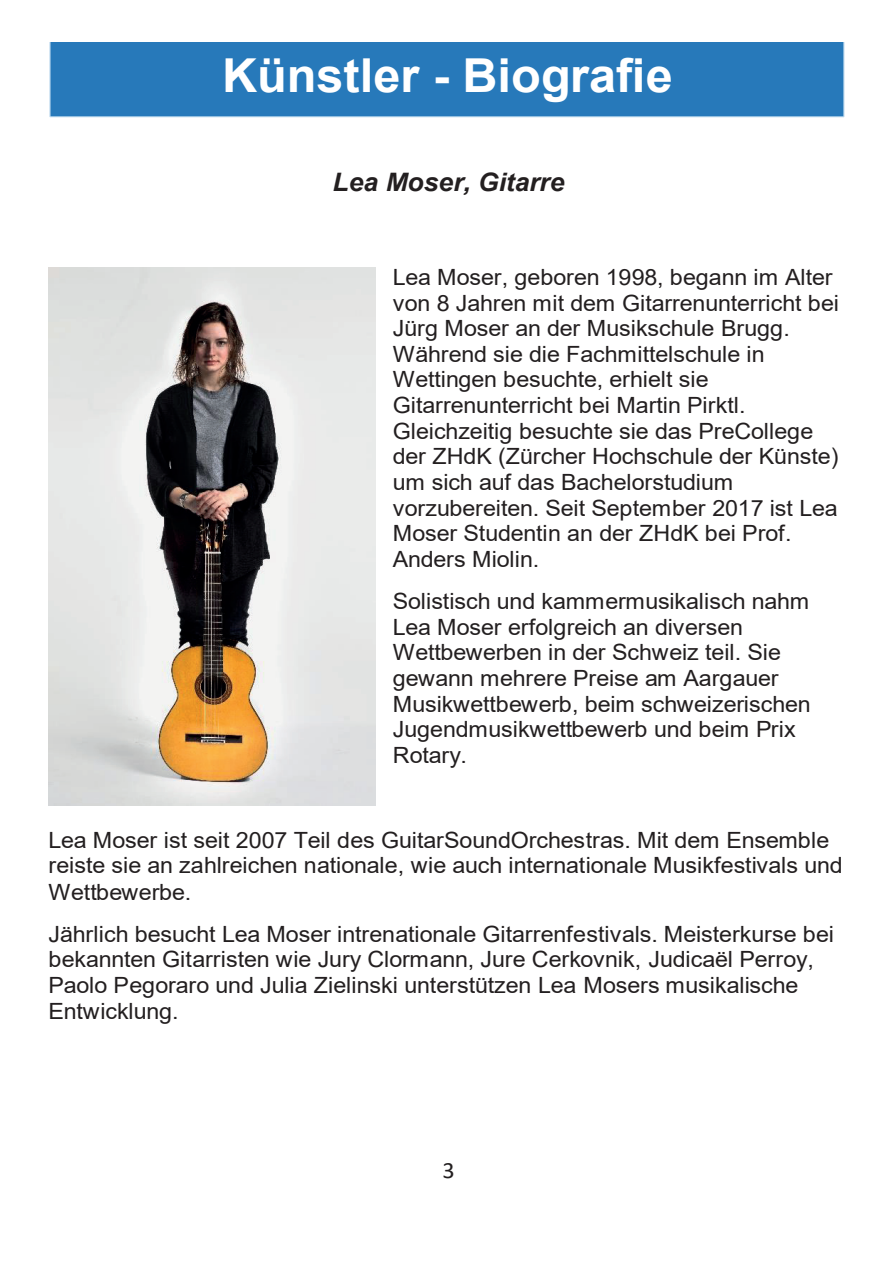
<style>
.page{position:relative;width:893px;height:1263px;background:#fff}
.page>*{position:absolute;margin:0;border:0;box-sizing:border-box;transform-origin:0 0}
.t1{font:700 46.8px "Arial";color:#fff;scale:1.04 1}
.t2{font:italic 700 25.5px "Arial";letter-spacing:.005em;color:#231f20;scale:1.04 1}
.t3{font:23.4px "Calibri";color:#231f20;scale:1.04 1}
.t4{font:22.35px/25.7px "Arial";letter-spacing:-.005em;color:#231f20;scale:1.04 1}
</style>
<div class="page">
<div style="left:50px;top:43px;width:794px;height:74px;background:#2779ba"></div>
<img style="left:49px;top:267px;width:327px;height:538px">
<h1 class="t1" style="left:222px;top:43px;width:435px">Künstler - Biografie</h1>
<p class="t2" style="left:332px;top:165px;width:225px">Lea Moser, Gitarre</p>
<p class="t4" style="left:393px;top:264px;width:431px">Lea Moser, geboren 1998, begann im Alter von 8 Jahren mit dem Gitarrenunterricht bei Jürg Moser an der Musikschule Brugg.<br>Während sie die Fachmittelschule in Wettingen besuchte, erhielt sie Gitarrenunterricht bei Martin Pirktl.<br>Gleichzeitig besuchte sie das PreCollege der ZHdK (Zürcher Hochschule der Künste) um sich auf das Bachelorstudium vorzubereiten. Seit September 2017 ist Lea Moser Studentin an der ZHdK bei Prof.<br>Anders Miolin.</p>
<p class="t4" style="left:393px;top:588px;width:403px">Solistisch und kammermusikalisch nahm Lea Moser erfolgreich an diversen Wettbewerben in der Schweiz teil. Sie gewann mehrere Preise am Aargauer Musikwettbewerb, beim schweizerischen Jugendmusikwettbewerb und beim Prix Rotary.</p>
<p class="t4" style="left:49px;top:827px;width:765px">Lea Moser ist seit 2007 Teil des GuitarSoundOrchestras. Mit dem Ensemble reiste sie an zahlreichen nationale, wie auch internationale Musikfestivals und<br>Wettbewerbe.</p>
<p class="t4" style="left:49px;top:921px;width:757px">Jährlich besucht Lea Moser intrenationale Gitarrenfestivals. Meisterkurse bei bekannten Gitarristen wie Jury Clormann, Jure Cerkovnik, Judicaël Perroy, Paolo Pegoraro und Julia Zielinski unterstützen Lea Mosers musikalische Entwicklung.</p>
<p class="t3" style="left:442px;top:1153px;width:13px">3</p>
</div>
